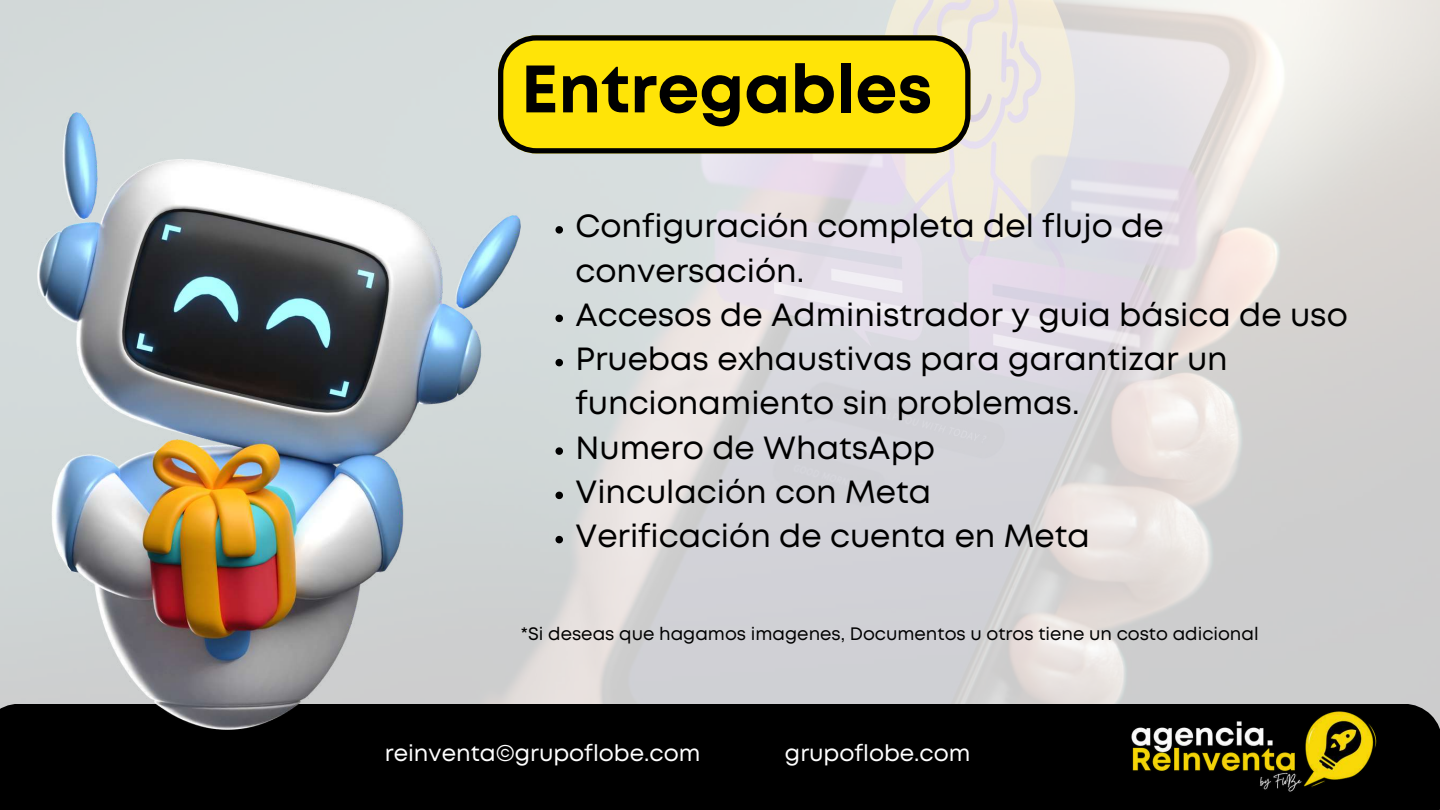
<style>
.page{position:relative;width:1440px;height:810px;background:#fff}
.page>*{position:absolute;margin:0;border:0;box-sizing:border-box;transform-origin:0 0}
.t1{font:700 66.9px "Mont";color:#000}
.t2{font:32.1px/44.2px "Mont";color:#000}
.t3{font:22.8px "Mont";color:#fff}
.t4{font:18px "Mont";color:#000}
</style>
<div class="page">
<img style="left:0;top:0;width:1440px;height:704px">
<div style="left:0;top:704px;width:1440px;height:106px;background:#000"></div>
<img style="left:1088px;top:584px;width:332px;height:226px">
<svg style="left:498px;top:35px;width:472px;height:118px;background:#e5cd0a"></svg>
<img style="left:37px;top:113px;width:484px;height:616px">
<svg style="left:555px;top:226px;width:8px;height:8px"></svg>
<svg style="left:555px;top:315px;width:8px;height:7px"></svg>
<svg style="left:555px;top:359px;width:8px;height:7px"></svg>
<svg style="left:555px;top:447px;width:8px;height:8px"></svg>
<svg style="left:555px;top:492px;width:8px;height:7px"></svg>
<svg style="left:555px;top:536px;width:8px;height:7px"></svg>
<h1 class="t1" style="left:521px;top:64px;width:413px">Entregables</h1>
<p class="t2" style="left:576px;top:206px;width:774px">Configuración completa del flujo de conversación.<br>Accesos de Administrador y guia básica de uso<br>Pruebas exhaustivas para garantizar un funcionamiento sin problemas.<br>Numero de WhatsApp<br>Vinculación con Meta<br>Verificación de cuenta en Meta</p>
<p class="t4" style="left:521px;top:627px;width:739px">*Si deseas que hagamos imagenes, Documentos u otros tiene un costo adicional</p>
<p class="t3" style="left:385px;top:745px;width:317px">reinventa©grupoflobe.com</p>
<p class="t3" style="left:785px;top:745px;width:187px">grupoflobe.com</p>
</div>
